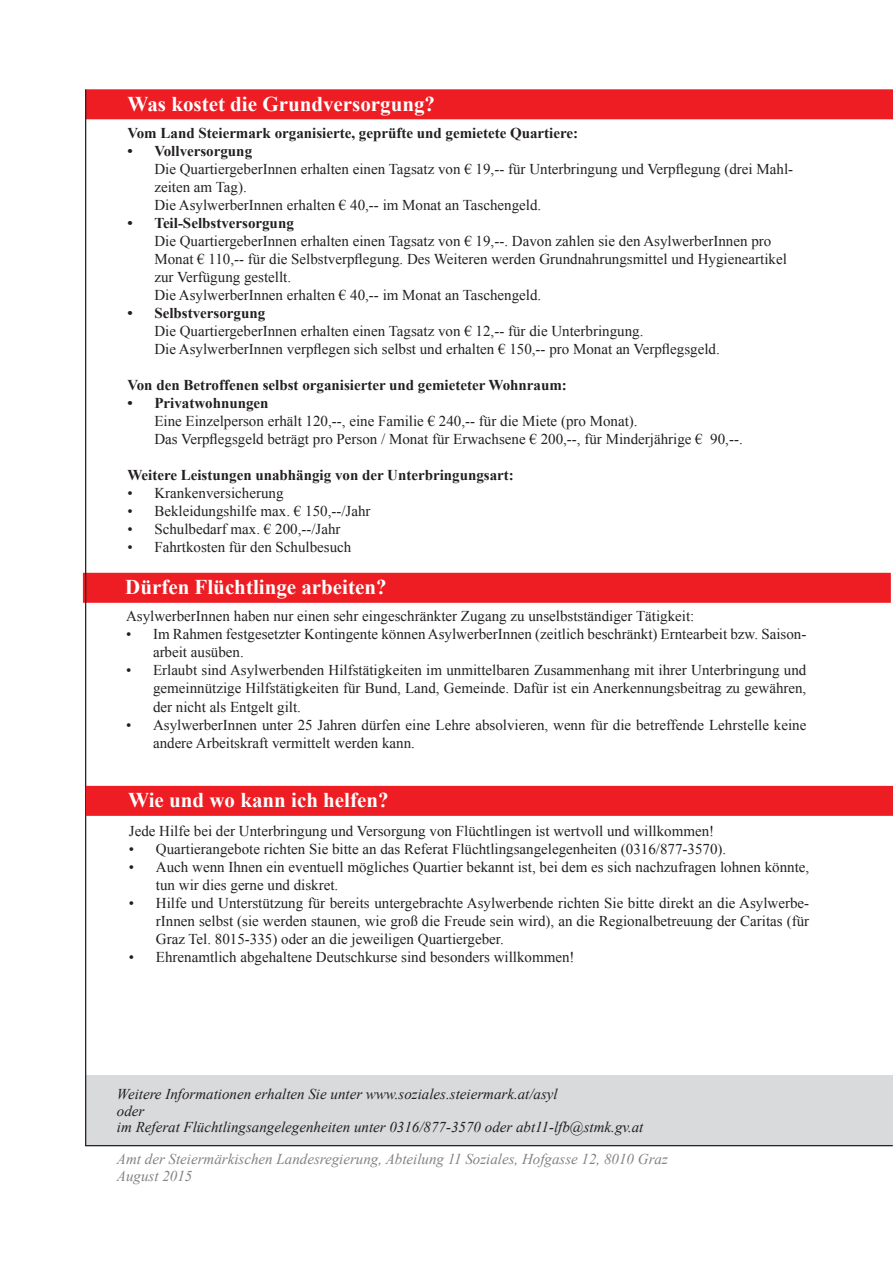
<style>
.page{position:relative;width:893px;height:1263px;background:#fff}
.page>*{position:absolute;margin:0;border:0;box-sizing:border-box;transform-origin:0 0}
.t1{font:700 21px "Times New Roman";color:#fff}
.t2{font:15px/18px "Times New Roman";color:#231f20}
.t3{font:700 15px "Times New Roman";color:#231f20}
.t4{font:italic 15px "Times New Roman";color:#231f20}
.t5{font:italic 15px "Times New Roman";color:#808285}
.s1{font-weight:700}
</style>
<div class="page">
<div style="left:83px;top:573px;width:808px;height:30px;background:#ee1d23"></div>
<div style="left:86px;top:89px;width:807px;height:30px;background:#ee1d23"></div>
<div style="left:86px;top:1075px;width:807px;height:70px;background:#d9dadc"></div>
<hr style="left:85px;top:1145px;width:808px;height:1px;background:#231f20">
<hr style="left:85px;top:89px;width:1px;height:1056px;background:#231f20">
<div style="left:86px;top:786px;width:807px;height:30px;background:#ee1d23"></div>
<p class="t1" style="left:128px;top:90px;width:309px">Was kostet die Grundversorgung?</p>
<p class="t3" style="left:127px;top:122px;width:452px">Vom Land Steiermark organisierte, geprüfte und gemietete Quartiere:</p>
<p class="t2" style="left:154px;top:141px;width:640px;text-indent:-27px"><span class="s1">• Vollversorgung<br></span>Die QuartiergeberInnen erhalten einen Tagsatz von € 19,-- für Unterbringung und Verpflegung (drei Mahl&shy;zeiten am Tag).<br>Die AsylwerberInnen erhalten € 40,-- im Monat an Taschengeld.</p>
<p class="t2" style="left:154px;top:213px;width:634px;text-indent:-27px"><span class="s1">• Teil-Selbstversorgung<br></span>Die QuartiergeberInnen erhalten einen Tagsatz von € 19,--. Davon zahlen sie den AsylwerberInnen pro Monat € 110,-- für die Selbstverpflegung. Des Weiteren werden Grundnahrungsmittel und Hygieneartikel zur Verfügung gestellt.<br>Die AsylwerberInnen erhalten € 40,-- im Monat an Taschengeld.</p>
<p class="t2" style="left:154px;top:303px;width:567px;text-indent:-27px"><span class="s1">• Selbstversorgung<br></span>Die QuartiergeberInnen erhalten einen Tagsatz von € 12,-- für die Unterbringung.<br>Die AsylwerberInnen verpflegen sich selbst und erhalten € 150,-- pro Monat an Verpflegsgeld.</p>
<p class="t3" style="left:127px;top:374px;width:441px">Von den Betroffenen selbst organisierter und gemieteter Wohnraum:</p>
<p class="t2" style="left:154px;top:393px;width:590px;text-indent:-27px"><span class="s1">• Privatwohnungen<br></span>Eine Einzelperson erhält 120,--, eine Familie € 240,-- für die Miete (pro Monat).<br>Das Verpflegsgeld beträgt pro Person / Monat für Erwachsene € 200,--, für Minderjährige € 90,--.</p>
<p class="t3" style="left:127px;top:464px;width:388px">Weitere Leistungen unabhängig von der Unterbringungsart:</p>
<p class="t2" style="left:127px;top:483px;width:158px">• Krankenversicherung</p>
<p class="t2" style="left:127px;top:501px;width:245px">• Bekleidungshilfe max. € 150,--/Jahr</p>
<p class="t2" style="left:127px;top:519px;width:215px">• Schulbedarf max. € 200,--/Jahr</p>
<p class="t2" style="left:127px;top:537px;width:226px">• Fahrtkosten für den Schulbesuch</p>
<p class="t1" style="left:125px;top:572px;width:263px">Dürfen Flüchtlinge arbeiten?</p>
<p class="t2" style="left:126px;top:607px;width:570px">AsylwerberInnen haben nur einen sehr eingeschränkter Zugang zu unselbstständiger Tätigkeit:</p>
<p class="t2" style="left:153px;top:625px;width:655px;text-indent:-27px">• Im Rahmen festgesetzter Kontingente können AsylwerberInnen (zeitlich beschränkt) Erntearbeit bzw. Saison&shy;arbeit ausüben.</p>
<p class="t2" style="left:153px;top:661px;width:655px;text-align:justify;text-indent:-27px">• Erlaubt sind Asylwerbenden Hilfstätigkeiten im unmittelbaren Zusammenhang mit ihrer Unterbringung und gemeinnützige Hilfstätigkeiten für Bund, Land, Gemeinde. Dafür ist ein Anerkennungsbeitrag zu gewähren, der nicht als Entgelt gilt.</p>
<p class="t2" style="left:153px;top:715px;width:655px;text-indent:-27px">• AsylwerberInnen unter 25 Jahren dürfen eine Lehre absolvieren, wenn für die betreffende Lehrstelle keine andere Arbeitskraft vermittelt werden kann.</p>
<p class="t1" style="left:128px;top:785px;width:262px">Wie und wo kann ich helfen?</p>
<p class="t2" style="left:129px;top:822px;width:587px">Jede Hilfe bei der Unterbringung und Versorgung von Flüchtlingen ist wertvoll und willkommen!</p>
<p class="t2" style="left:129px;top:840px;width:599px">• Quartierangebote richten Sie bitte an das Referat Flüchtlingsangelegenheiten (0316/877-3570).</p>
<p class="t2" style="left:156px;top:858px;width:655px;text-indent:-27px">• Auch wenn Ihnen ein eventuell mögliches Quartier bekannt ist, bei dem es sich nachzufragen lohnen könnte, tun wir dies gerne und diskret.</p>
<p class="t2" style="left:156px;top:894px;width:655px;text-align:justify;text-indent:-27px">• Hilfe und Unterstützung für bereits untergebrachte Asylwerbende richten Sie bitte direkt an die Asylwerbe&shy;rInnen selbst (sie werden staunen, wie groß die Freude sein wird), an die Regionalbetreuung der Caritas (für Graz Tel. 8015-335) oder an die jeweiligen Quartiergeber.</p>
<p class="t2" style="left:129px;top:948px;width:447px">• Ehrenamtlich abgehaltene Deutschkurse sind besonders willkommen!</p>
<p class="t4" style="left:117px;top:1084px;width:442px">Weitere Informationen erhalten Sie unter www.soziales.steiermark.at/asyl</p>
<p class="t4" style="left:117px;top:1100px;width:29px">oder</p>
<p class="t4" style="left:117px;top:1117px;width:528px">im Referat Flüchtlingsangelegenheiten unter 0316/877-3570 oder abt11-lfb@stmk.gv.at</p>
<p class="t5" style="left:117px;top:1149px;width:552px">Amt der Steiermärkischen Landesregierung, Abteilung 11 Soziales, Hofgasse 12, 8010 Graz</p>
<p class="t5" style="left:117px;top:1165px;width:77px">August 2015</p>
</div>
